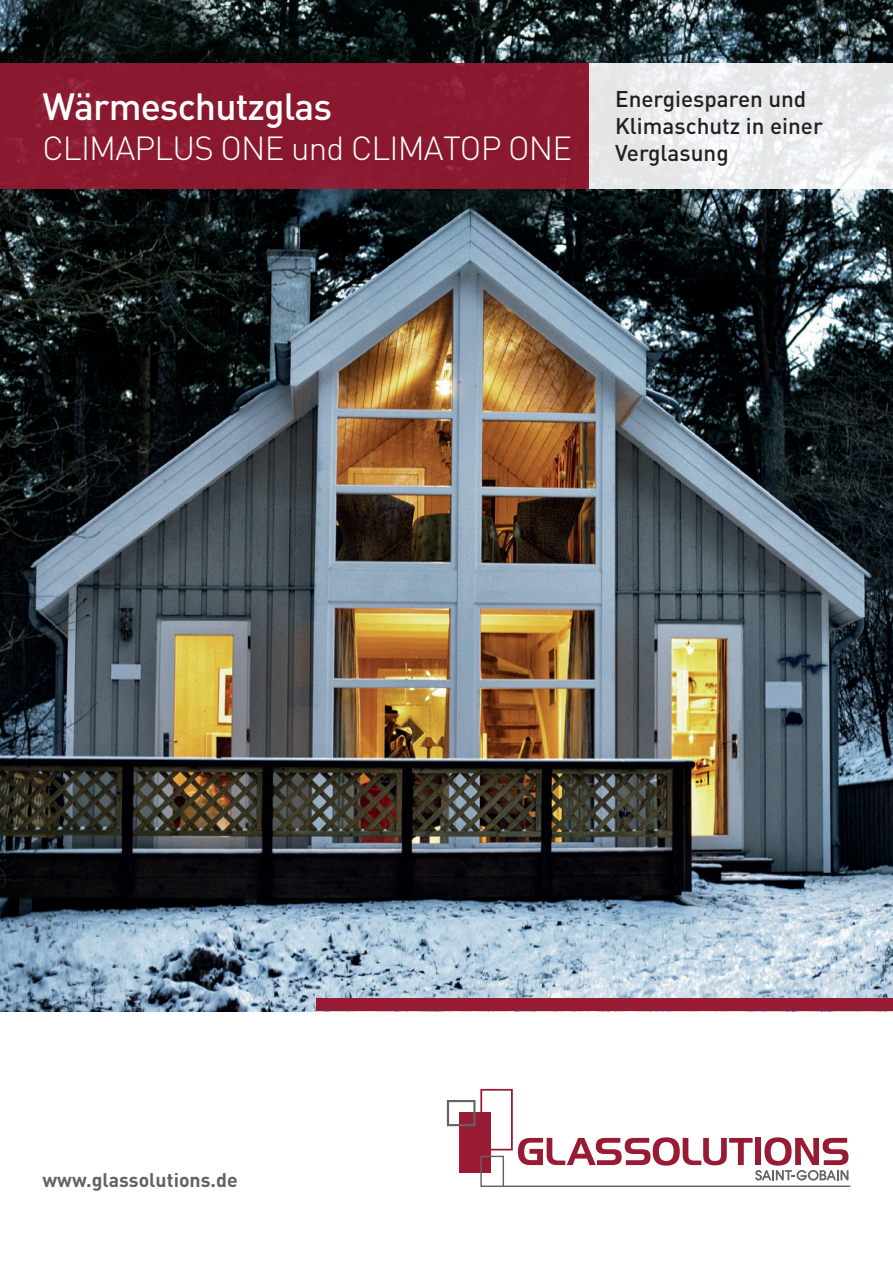
<style>
.page{position:relative;width:893px;height:1263px;background:#fff}
.page>*{position:absolute;margin:0;border:0;box-sizing:border-box;transform-origin:0 0}
.t1{font:500 37.5px "DINOT";letter-spacing:-.025em;color:#fff}
.t2{font:300 33px "DINOT";letter-spacing:-.025em;color:#fff}
.t3{font:500 22.5px/27px "DINOT";color:#231f20}
.t4{font:700 19.5px "DINOT";color:#636366}
</style>
<div class="page">
<img style="left:0;top:0;width:893px;height:1011px">
<div style="left:316px;top:998px;width:577px;height:13px;background:#991a33"></div>
<div style="left:0;top:63px;width:590px;height:126px;background:#8a192f"></div>
<svg style="left:590px;top:63px;width:303px;height:126px;fill:#e9ebec"></svg>
<svg style="left:447px;top:1089px;width:403px;height:98px"></svg>
<h1 class="t1" style="left:43px;top:83px;width:291px">Wärmeschutzglas</h1>
<h2 class="t2" style="left:43px;top:128px;width:531px">CLIMAPLUS ONE und CLIMATOP ONE</h2>
<p class="t3" style="left:615px;top:85px;width:209px">Energiesparen und<br>Klimaschutz in einer<br>Verglasung</p>
<p class="t4" style="left:43px;top:1167px;width:197px">www.glassolutions.de</p>
</div>
